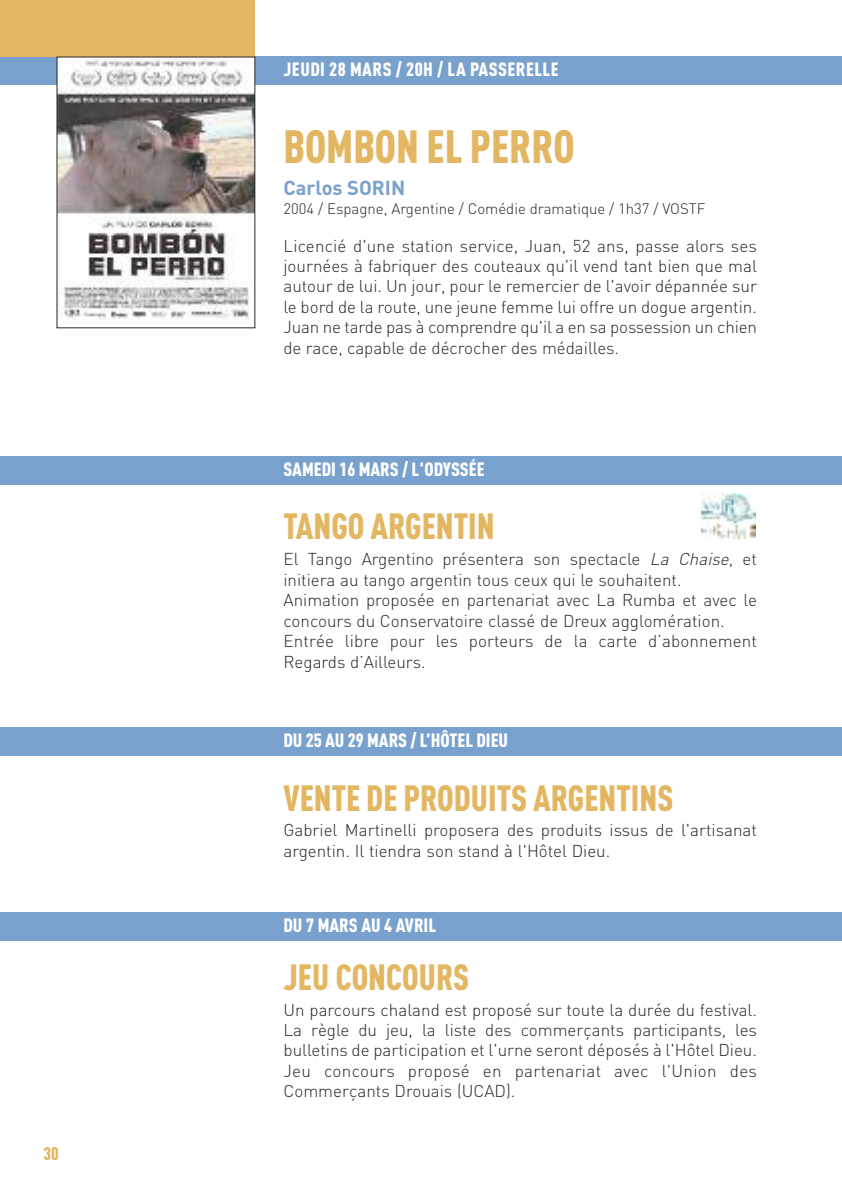
<style>
.page{position:relative;width:842px;height:1191px;background:#fff}
.page>*{position:absolute;margin:0;border:0;box-sizing:border-box;transform-origin:0 0}
.t1{font:900 46px "DIN Cond";color:#e3b662;scale:.95 1}
.t2{font:900 36px "DIN Cond";color:#e3b662;scale:.95 1}
.t3{font:700 20px "DIN";color:#79a1cd}
.t4{font:900 19px "DIN Cond";color:#fff}
.t5{font:900 19px "DIN Cond";letter-spacing:.025em;color:#fff}
.t6{font:900 18px "DIN Cond";color:#e3b662}
.t7{font:300 17px/20.4px "DIN";color:#272627}
.t8{font:300 15px "DIN";color:#272627}
.s1{font-style:italic}
</style>
<div class="page">
<div style="left:0;top:57px;width:842px;height:28px;background:#79a1cd"></div>
<div style="left:0;top:456px;width:842px;height:28px;background:#79a1cd"></div>
<div style="left:0;top:0;width:255px;height:57px;background:#e3b662"></div>
<div style="left:0;top:727px;width:842px;height:29px;background:#79a1cd"></div>
<div style="left:0;top:912px;width:842px;height:28px;background:#79a1cd"></div>
<svg style="left:701px;top:493px;width:50px;height:41px"></svg>
<img style="left:702px;top:494px;width:54px;height:45px">
<img style="left:59px;top:59px;width:194px;height:260px">
<p class="t6" style="left:43px;top:1147px;width:17px">30</p>
<p class="t5" style="left:283px;top:63px;width:277px">JEUDI 28 MARS / 20H / LA PASSERELLE</p>
<h1 class="t1" style="left:283px;top:130px;width:308px">BOMBON EL PERRO</h1>
<p class="t3" style="left:283px;top:176px;width:123px">Carlos SORIN</p>
<p class="t8" style="left:283px;top:200px;width:423px">2004 / Espagne, Argentine / Comédie dramatique / 1h37 / VOSTF</p>
<p class="t7" style="left:283px;top:235px;width:475px;text-align:justify">Licencié d'une station service, Juan, 52 ans, passe alors ses journées à fabriquer des couteaux qu'il vend tant bien que mal autour de lui. Un jour, pour le remercier de l'avoir dépannée sur le bord de la route, une jeune femme lui offre un dogue argentin.<br>Juan ne tarde pas à comprendre qu'il a en sa possession un chien de race, capable de décrocher des médailles.</p>
<p class="t4" style="left:283px;top:462px;width:203px">SAMEDI 16 MARS / L'ODYSSÉE</p>
<h2 class="t2" style="left:283px;top:514px;width:224px">TANGO ARGENTIN</h2>
<p class="t7" style="left:283px;top:549px;width:475px">El Tango Argentino présentera son spectacle <span class="s1">La Chaise</span>, et initiera au tango argentin tous ceux qui le souhaitent.<br>Animation proposée en partenariat avec La Rumba et avec le concours du Conservatoire classé de Dreux agglomération.<br>Entrée libre pour les porteurs de la carte d’abonnement Regards d’Ailleurs.</p>
<p class="t4" style="left:283px;top:733px;width:226px">DU 25 AU 29 MARS / L’HÔTEL DIEU</p>
<h2 class="t2" style="left:283px;top:785px;width:412px">VENTE DE PRODUITS ARGENTINS</h2>
<p class="t7" style="left:283px;top:820px;width:475px">Gabriel Martinelli proposera des produits issus de l'artisanat argentin. Il tiendra son stand à l'Hôtel Dieu.</p>
<p class="t4" style="left:283px;top:918px;width:154px">DU 7 MARS AU 4 AVRIL</p>
<h2 class="t2" style="left:283px;top:964px;width:197px">JEU CONCOURS</h2>
<p class="t7" style="left:283px;top:999px;width:475px;text-align:justify">Un parcours chaland est proposé sur toute la durée du festival.<br>La règle du jeu, la liste des commerçants participants, les bulletins de participation et l'urne seront déposés à l'Hôtel Dieu.<br>Jeu concours proposé en partenariat avec l'Union des Commerçants Drouais (UCAD).</p>
</div>
